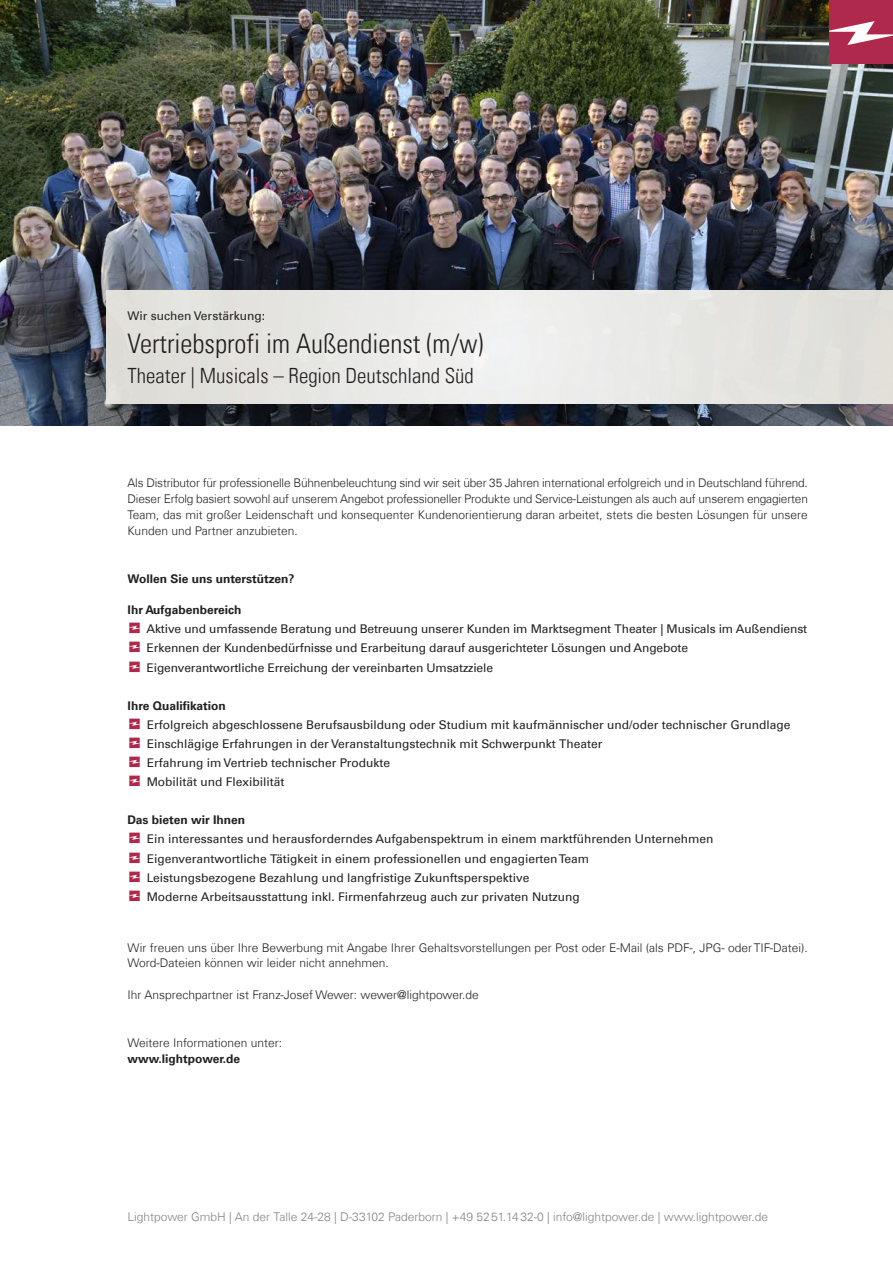
<style>
.page{position:relative;width:893px;height:1263px;background:#fff}
.page>*{position:absolute;margin:0;border:0;box-sizing:border-box;transform-origin:0 0}
.t1{font:27px "Univers Com 47 Light Cond";color:#231f20}
.t2{font:21px "Univers Com 47 Light Cond";color:#231f20}
.t3{font:12px/19px "Univers Com 55 Roman";color:#231f20}
.t4{font:300 12px/15.9px "Univers Com 45";color:#231f20;text-align:justify}
.t5{font:300 12px "Univers Com 45";color:#808285}
.t6{font:700 12px "Univers Com 65";color:#231f20}
</style>
<div class="page">
<img style="left:0;top:0;width:893px;height:425px">
<div style="left:106px;top:290px;width:787px;height:114px;background:linear-gradient(to right,#e7e6e3,#e7e7e4)"></div>
<svg style="left:829px;top:0;width:64px;height:64px;background:#b74360"></svg>
<p class="t3" style="left:128px;top:307px;width:139px">Wir suchen Verstärkung:</p>
<h1 class="t1" style="left:128px;top:327px;width:357px">Vertriebsprofi im Außendienst (m/w)</h1>
<h2 class="t2" style="left:128px;top:363px;width:348px">Theater | Musicals – Region Deutschland Süd</h2>
<p class="t4" style="left:128px;top:475px;width:682px">Als Distributor für professionelle Bühnenbeleuchtung sind wir seit über 35 Jahren international erfolgreich und in Deutschland führend.<br>Dieser Erfolg basiert sowohl auf unserem Angebot professioneller Produkte und Service-Leistungen als auch auf unserem engagierten Team, das mit großer Leidenschaft und konsequenter Kundenorientierung daran arbeitet, stets die besten Lösungen für unsere Kunden und Partner anzubieten.</p>
<p class="t6" style="left:128px;top:571px;width:168px">Wollen Sie uns unterstützen?</p>
<p class="t6" style="left:128px;top:603px;width:115px">Ihr Aufgabenbereich</p>
<p class="t3" style="left:147px;top:620px;width:662px">Aktive und umfassende Beratung und Betreuung unserer Kunden im Marktsegment Theater | Musicals im Außendienst<br>Erkennen der Kundenbedürfnisse und Erarbeitung darauf ausgerichteter Lösungen und Angebote<br>Eigenverantwortliche Erreichung der vereinbarten Umsatzziele</p>
<p class="t6" style="left:128px;top:698px;width:100px">Ihre Qualifikation</p>
<p class="t3" style="left:147px;top:715px;width:645px">Erfolgreich abgeschlossene Berufsausbildung oder Studium mit kaufmännischer und/oder technischer Grundlage Einschlägige Erfahrungen in der Veranstaltungstechnik mit Schwerpunkt Theater<br>Erfahrung im Vertrieb technischer Produkte<br>Mobilität und Flexibilität</p>
<p class="t6" style="left:128px;top:813px;width:119px">Das bieten wir Ihnen</p>
<p class="t3" style="left:147px;top:830px;width:568px">Ein interessantes und herausforderndes Aufgabenspektrum in einem marktführenden Unternehmen Eigenverantwortliche Tätigkeit in einem professionellen und engagierten Team<br>Leistungsbezogene Bezahlung und langfristige Zukunftsperspektive<br>Moderne Arbeitsausstattung inkl. Firmenfahrzeug auch zur privaten Nutzung</p>
<p class="t4" style="left:128px;top:939px;width:682px">Wir freuen uns über Ihre Bewerbung mit Angabe Ihrer Gehaltsvorstellungen per Post oder E-Mail (als PDF-, JPG- oder TIF-Datei).<br>Word-Dateien können wir leider nicht annehmen.</p>
<p class="t4" style="left:128px;top:987px;width:353px">Ihr Ansprechpartner ist Franz-Josef Wewer: wewer@lightpower.de</p>
<p class="t4" style="left:128px;top:1035px;width:156px">Weitere Informationen unter:</p>
<p class="t6" style="left:128px;top:1051px;width:114px">www.lightpower.de</p>
<p class="t5" style="left:128px;top:1209px;width:642px">Lightpower GmbH | An der Talle 24-28 | D-33102 Paderborn | +49 5251.1432-0 | info@lightpower.de | www.lightpower.de</p>
</div>
